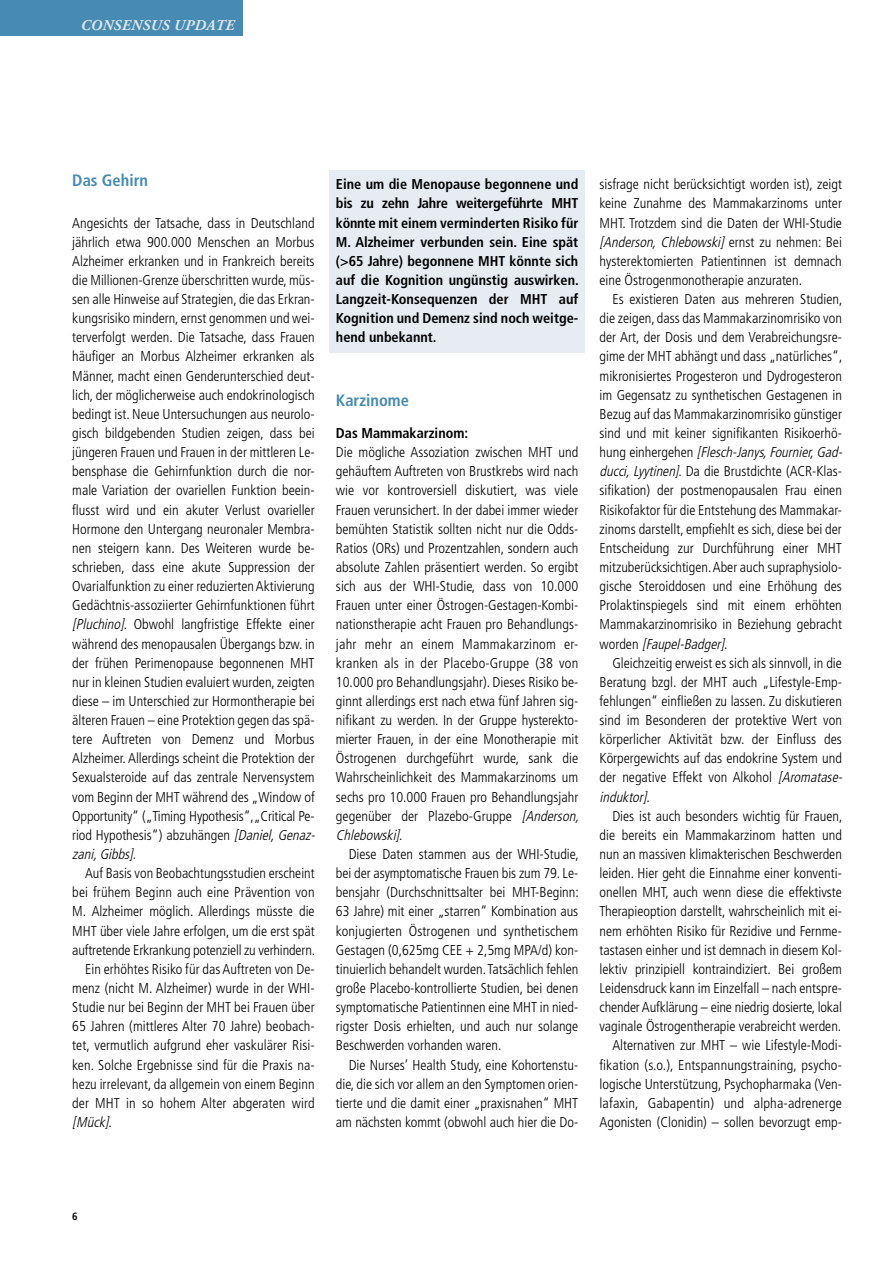
<style>
.page{position:relative;width:893px;height:1263px;background:#fff}
.page>*{position:absolute;margin:0;border:0;box-sizing:border-box;transform-origin:0 0}
.t1{font:700 condensed 16.5px "Frutiger";color:#478bb2}
.t2{font:italic 700 15px "Adobe Garamond";letter-spacing:.025em;color:#dee6ee}
.t3{font:300 condensed 14.25px/19.2px "Frutiger";color:#000}
.t4{font:700 condensed 14.25px/19.2px "Frutiger";color:#000;text-align:justify}
.t5{font:italic 300 condensed 14.25px "Frutiger";color:#000}
.t6{font:700 condensed 10.5px "Frutiger";color:#000}
.s1{font-style:italic}
.s2{font-style:normal}
</style>
<div class="page">
<div style="left:0;top:0;width:242px;height:36px;background:#478bb2"></div>
<div style="left:330px;top:170px;width:255px;height:183px;background:#e7ecf3"></div>
<p class="t2" style="left:80px;top:17px;width:155px">CONSENSUS UPDATE</p>
<p class="t1" style="left:72px;top:171px;width:77px">Das Gehirn</p>
<p class="t3" style="left:72px;top:213px;width:247px">Angesichts der Tatsache, dass in Deutschland jährlich etwa 900.000 Menschen an Morbus Alzheimer erkranken und in Frankreich bereits die Millionen-Grenze überschritten wurde, müs&shy;sen alle Hinweise auf Strategien, die das Erkran&shy;kungsrisiko mindern, ernst genommen und wei&shy;terverfolgt werden. Die Tatsache, dass Frauen häufiger an Morbus Alzheimer erkranken als Männer, macht einen Genderunterschied deut&shy;lich, der möglicherweise auch endokrinologisch bedingt ist. Neue Untersuchungen aus neurolo&shy;gisch bildgebenden Studien zeigen, dass bei jüngeren Frauen und Frauen in der mittleren Le&shy;bensphase die Gehirnfunktion durch die nor&shy;male Variation der ovariellen Funktion beein&shy;flusst wird und ein akuter Verlust ovarieller Hormone den Untergang neuronaler Membra&shy;nen steigern kann. Des Weiteren wurde be&shy;schrieben, dass eine akute Suppression der Ovarialfunktion zu einer reduzierten Aktivierung Gedächtnis-assoziierter Gehirnfunktionen führt <span class="s1">[Pluchino]</span>. Obwohl langfristige Effekte einer während des menopausalen Übergangs bzw. in der frühen Perimenopause begonnenen MHT nur in kleinen Studien evaluiert wurden, zeigten diese – im Unterschied zur Hormontherapie bei älteren Frauen – eine Protektion gegen das spä&shy;tere Auftreten von Demenz und Morbus Alzheimer. Allerdings scheint die Protektion der Sexualsteroide auf das zentrale Nervensystem vom Beginn der MHT während des „Window of Opportunity“ („Timing Hypothesis“,„Critical Pe&shy;riod Hypothesis“) abzuhängen <span class="s1">[Daniel,Genaz&shy;zani,Gibbs]</span>.</p>
<p class="t3" style="left:85px;top:864px;width:231px">Auf Basis von Beobachtungsstudien erscheint</p>
<p class="t3" style="left:72px;top:883px;width:244px">bei frühem Beginn auch eine Prävention von</p>
<p class="t3" style="left:72px;top:902px;width:244px">M. Alzheimer möglich. Allerdings müsste die</p>
<p class="t3" style="left:72px;top:921px;width:244px">MHT über viele Jahre erfolgen, um die erst spät</p>
<p class="t3" style="left:72px;top:940px;width:244px">auftretende Erkrankung potenziell zu verhindern.</p>
<p class="t3" style="left:85px;top:959px;width:231px">Ein erhöhtes Risiko für das Auftreten von De-</p>
<p class="t3" style="left:72px;top:979px;width:244px">menz (nicht M. Alzheimer) wurde in der WHI-</p>
<p class="t3" style="left:72px;top:998px;width:244px">Studie nur bei Beginn der MHT bei Frauen über</p>
<p class="t3" style="left:72px;top:1017px;width:244px">65 Jahren (mittleres Alter 70 Jahre) beobach-</p>
<p class="t3" style="left:72px;top:1036px;width:244px">tet, vermutlich aufgrund eher vaskulärer Risi-</p>
<p class="t3" style="left:72px;top:1055px;width:244px">ken. Solche Ergebnisse sind für die Praxis na-</p>
<p class="t3" style="left:72px;top:1074px;width:244px">hezu irrelevant, da allgemein von einem Beginn</p>
<p class="t3" style="left:72px;top:1093px;width:244px">der MHT in so hohem Alter abgeraten wird</p>
<p class="t5" style="left:72px;top:1114px;width:41px">[Mück]<span class="s2">.</span></p>
<p class="t4" style="left:336px;top:175px;width:244px">Eine um die Menopause begonnene und bis zu zehn Jahre weitergeführte MHT könnte mit einem verminderten Risiko für M. Alzheimer verbunden sein. Eine spät (&gt;65 Jahre) begonnene MHT könnte sich auf die Kognition ungünstig auswirken.<br>Langzeit-Konsequenzen der MHT auf Kognition und Demenz sind noch weitge&shy;hend unbekannt.</p>
<p class="t1" style="left:336px;top:390px;width:75px">Karzinome</p>
<p class="t4" style="left:336px;top:423px;width:134px">Das Mammakarzinom:</p>
<p class="t3" style="left:336px;top:443px;width:248px">Die mögliche Assoziation zwischen MHT und gehäuftem Auftreten von Brustkrebs wird nach wie vor kontroversiell diskutiert, was viele Frauen verunsichert. In der dabei immer wieder bemühten Statistik sollten nicht nur die Odds-Ratios (ORs) und Prozentzahlen, sondern auch absolute Zahlen präsentiert werden. So ergibt sich aus der WHI-Studie, dass von 10.000<br>Frauen unter einer Östrogen-Gestagen-Kombi&shy;nationstherapie acht Frauen pro Behandlungs&shy;jahr mehr an einem Mammakarzinom er&shy;kranken als in der Placebo-Gruppe (38 von 10.000 pro Behandlungsjahr). Dieses Risiko be&shy;ginnt allerdings erst nach etwa fünf Jahren sig&shy;nifikant zu werden. In der Gruppe hysterekto&shy;mierter Frauen, in der eine Monotherapie mit Östrogenen durchgeführt wurde, sank die Wahrscheinlichkeit des Mammakarzinoms um sechs pro 10.000 Frauen pro Behandlungsjahr gegenüber der Plazebo-Gruppe <span class="s1">[Anderson, Chlebowski]</span>.</p>
<p class="t3" style="left:336px;top:845px;width:244px;text-indent:13px">Diese Daten stammen aus der WHI-Studie, bei der asymptomatische Frauen bis zum 79. Le&shy;bensjahr (Durchschnittsalter bei MHT-Beginn:<br>63 Jahre) mit einer „starren“ Kombination aus konjugierten Östrogenen und synthetischem Gestagen (0,625mg CEE + 2,5mg MPA/d) kon&shy;tinuierlich behandelt wurden. Tatsächlich fehlen große Placebo-kontrollierte Studien, bei denen symptomatische Patientinnen eine MHT in nied&shy;rigster Dosis erhielten, und auch nur solange Beschwerden vorhanden waren.</p>
<p class="t3" style="left:336px;top:1055px;width:244px;text-align:justify;text-indent:13px">Die Nurses’ Health Study, eine Kohortenstu&shy;die, die sich vor allem an den Symptomen orien&shy;tierte und die damit einer „praxisnahen“ MHT am nächsten kommt (obwohl auch hier die Do-</p>
<p class="t3" style="left:600px;top:175px;width:244px;text-align:justify">sisfrage nicht berücksichtigt worden ist), zeigt keine Zunahme des Mammakarzinoms unter MHT. Trotzdem sind die Daten der WHI-Studie <span class="s1">[Anderson, Chlebowski]</span> e r n s t z u n e h m e n : B e i hysterektomierten Patientinnen ist demnach eine Östrogenmonotherapie anzuraten.</p>
<p class="t3" style="left:600px;top:290px;width:247px;text-indent:13px">Es existieren Daten aus mehreren Studien, die zeigen, dass das Mammakarzinomrisiko von der Art, der Dosis und dem Verabreichungsre&shy;gime der MHT abhängt und dass „natürliches“, mikronisiertes Progesteron und Dydrogesteron im Gegensatz zu synthetischen Gestagenen in Bezug auf das Mammakarzinomrisiko günstiger sind und mit keiner signifikanten Risikoerhö&shy;h u n g e i n h e r g e h e n <span class="s1">[Flesch-Janys,Fournier,Gad&shy;ducci,Lyytinen]</span>. Da die Brustdichte (ACR-Klas&shy;sifikation) der postmenopausalen Frau einen Risikofaktor für die Entstehung des Mammakar&shy;zinoms darstellt, empfiehlt es sich, diese bei der Entscheidung zur Durchführung einer MHT mitzuberücksichtigen. Aber auch supraphysiolo&shy;gische Steroiddosen und eine Erhöhung des Prolaktinspiegels sind mit einem erhöhten Mammakarzinomrisiko in Beziehung gebracht w o r d e n <span class="s1">[Faupel-Badger]</span>.</p>
<p class="t3" style="left:600px;top:653px;width:247px;text-indent:13px">Gleichzeitig erweist es sich als sinnvoll, in die Beratung bzgl. der MHT auch „Lifestyle-Emp&shy;fehlungen“ einfließen zu lassen. Zu diskutieren sind im Besonderen der protektive Wert von körperlicher Aktivität bzw. der Einfluss des Körpergewichts auf das endokrine System und der negative Effekt von Alkohol <span class="s1">[Aromatase&shy;induktor]</span>.</p>
<p class="t3" style="left:600px;top:806px;width:244px;text-align:right">Dies ist auch besonders wichtig für Frauen, die bereits ein Mammakarzinom hatten und nun an massiven klimakterischen Beschwerden leiden. Hier geht die Einnahme einer konventi&shy;onellen MHT, auch wenn diese die effektivste Therapieoption darstellt, wahrscheinlich mit ei&shy;nem erhöhten Risiko für Rezidive und Fernme&shy;tastasen einher und ist demnach in diesem Kol&shy;lektiv prinzipiell kontraindiziert. Bei großem Leidensdruck kann im Einzelfall – nach entspre&shy;chender Aufklärung – eine niedrig dosierte, lokal vaginale Östrogentherapie verabreicht werden.<br>Alternativen zur MHT – wie Lifestyle-Modi&shy;fikation (s.o.), Entspannungstraining, psycho&shy;logische Unterstützung, Psychopharmaka (Ven&shy;lafaxin, Gabapentin) und alpha-adrenerge Agonisten (Clonidin) – sollen bevorzugt emp-</p>
<p class="t6" style="left:72px;top:1210px;width:7px">6</p>
</div>
